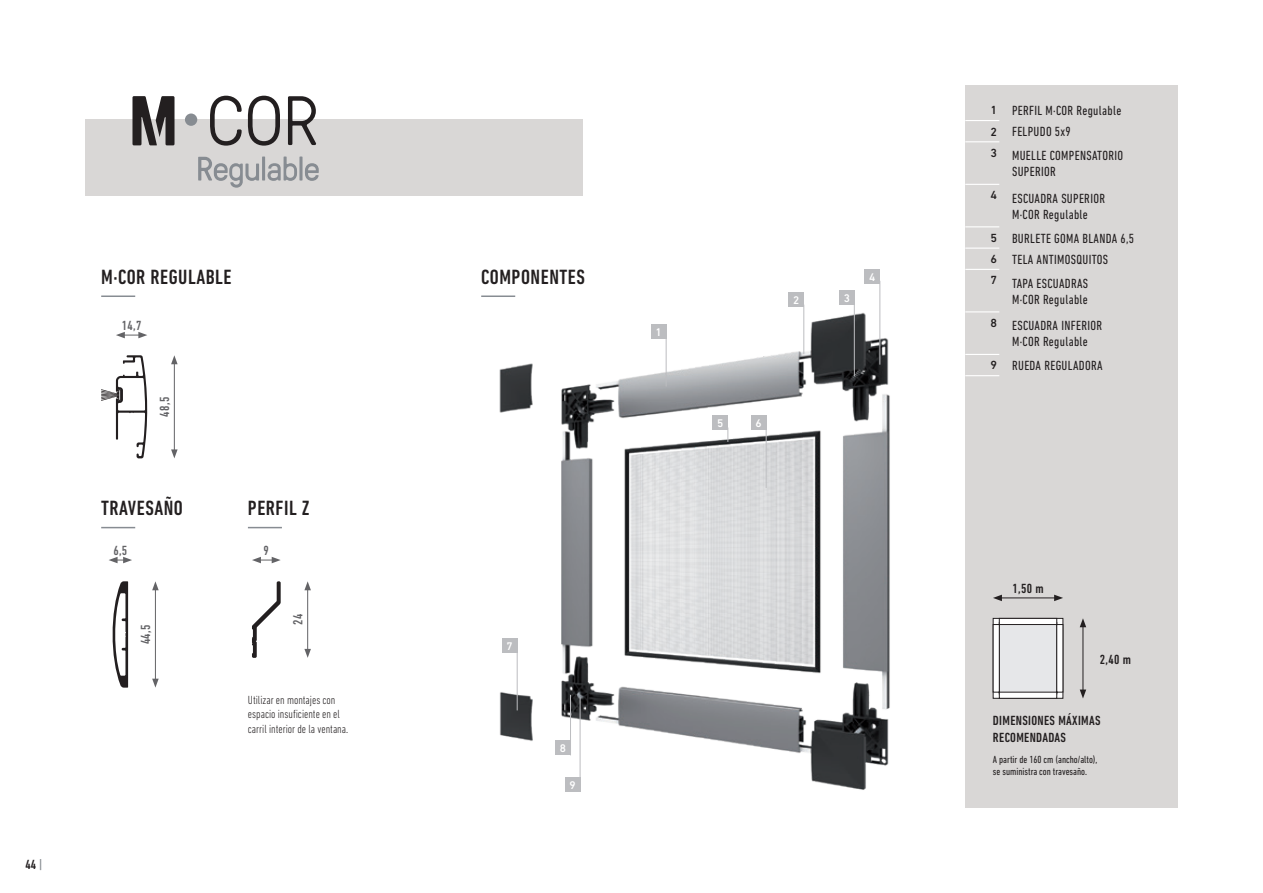
<style>
.page{position:relative;width:1263px;height:893px;background:#fff}
.page>*{position:absolute;margin:0;border:0;box-sizing:border-box;transform-origin:0 0}
.TITULOS_NOMBRES_ELEM{font:500 condensed 21px "DIN Next LT Pro";letter-spacing:.025em;color:#231f20}
.TEXTOS_EN_TABLAS{font:condensed 13.5px/16.2px "DIN Next LT Pro";letter-spacing:.025em;color:#231f20}
.DIMENSIONES_MAXIMAS{font:500 condensed 13.5px/16.2px "DIN Next LT Pro";letter-spacing:.025em;color:#231f20}
.DATOS_ELEMENTOS{font:500 condensed 13.5px "DIN Next LT Pro";letter-spacing:.025em;color:#636366}
.CUERPOS_DE_TEXTO{font:300 condensed 12px/14.4px "DIN Next LT Pro";color:#231f20}
.TITULARES_EN_TABLAS{font:500 12px "DIN Next LT Pro";color:#231f20}
.NUMEROS_COMPONENTES{font:500 11.25px "DIN Next LT Pro";color:#fff}
.t1{font:condensed 10.5px/12.6px "DIN Next LT Pro";color:#231f20}
.s1{color:#878c92}
</style>
<div class="page">
<div style="left:85px;top:119px;width:498px;height:77px;background:#d9d7d6"></div>
<img style="left:499px;top:308px;width:391px;height:482px">
<div style="left:651px;top:324px;width:15px;height:15px;background:#bcbdc0"></div>
<hr style="left:666px;top:336px;width:1px;height:51px;background:#bcbdc0">
<div style="left:712px;top:415px;width:16px;height:15px;background:#bcbdc0"></div>
<svg style="left:727px;top:430px;width:1px;height:12px"></svg>
<div style="left:751px;top:415px;width:15px;height:15px;background:#bcbdc0"></div>
<hr style="left:766px;top:427px;width:1px;height:61px;background:#bcbdc0">
<div style="left:788px;top:292px;width:16px;height:15px;background:#bcbdc0"></div>
<hr style="left:803px;top:305px;width:1px;height:49px;background:#bcbdc0">
<div style="left:839px;top:290px;width:16px;height:15px;background:#bcbdc0"></div>
<hr style="left:854px;top:302px;width:1px;height:74px;background:#bcbdc0">
<div style="left:864px;top:269px;width:16px;height:15px;background:#bcbdc0"></div>
<hr style="left:879px;top:281px;width:1px;height:84px;background:#bcbdc0">
<div style="left:502px;top:638px;width:16px;height:15px;background:#bcbdc0"></div>
<hr style="left:517px;top:650px;width:1px;height:60px;background:#bcbdc0">
<div style="left:555px;top:740px;width:16px;height:15px;background:#bcbdc0"></div>
<hr style="left:570px;top:695px;width:1px;height:60px;background:#bcbdc0">
<div style="left:565px;top:777px;width:15px;height:15px;background:#bcbdc0"></div>
<hr style="left:580px;top:697px;width:1px;height:95px;background:#bcbdc0">
<svg style="left:132px;top:96px;width:187px;height:92px"></svg>
<div style="left:965px;top:85px;width:213px;height:723px;background:#d9d7d6"></div>
<hr style="left:965px;top:120px;width:34px;height:1px;background:#fff">
<hr style="left:965px;top:141px;width:34px;height:1px;background:#fff">
<hr style="left:965px;top:184px;width:34px;height:1px;background:#fff">
<hr style="left:965px;top:226px;width:34px;height:1px;background:#fff">
<hr style="left:965px;top:248px;width:34px;height:1px;background:#fff">
<hr style="left:965px;top:269px;width:34px;height:1px;background:#fff">
<hr style="left:965px;top:311px;width:34px;height:1px;background:#fff">
<hr style="left:965px;top:354px;width:34px;height:1px;background:#fff">
<hr style="left:965px;top:375px;width:34px;height:1px;background:#fff">
<hr style="left:101px;top:295px;width:34px;height:2px;background:#878c92">
<hr style="left:101px;top:527px;width:34px;height:1px;background:#878c92">
<hr style="left:481px;top:295px;width:34px;height:2px;background:#878c92">
<svg style="left:101px;top:355px;width:47px;height:103px"></svg>
<svg style="left:116px;top:332px;width:31px;height:6px"></svg>
<hr style="left:174px;top:362px;width:1px;height:90px;background:#636366">
<svg style="left:171px;top:449px;width:7px;height:9px"></svg>
<svg style="left:171px;top:355px;width:7px;height:9px"></svg>
<svg style="left:112px;top:581px;width:16px;height:107px"></svg>
<svg style="left:109px;top:557px;width:23px;height:6px"></svg>
<hr style="left:155px;top:588px;width:1px;height:93px;background:#636366">
<svg style="left:152px;top:679px;width:7px;height:9px"></svg>
<svg style="left:152px;top:581px;width:7px;height:9px"></svg>
<hr style="left:248px;top:527px;width:34px;height:1px;background:#878c92">
<svg style="left:252px;top:581px;width:29px;height:77px"></svg>
<svg style="left:252px;top:557px;width:29px;height:6px"></svg>
<hr style="left:307px;top:588px;width:1px;height:63px;background:#636366">
<svg style="left:304px;top:649px;width:7px;height:9px"></svg>
<svg style="left:304px;top:581px;width:7px;height:9px"></svg>
<svg style="left:993px;top:618px;width:70px;height:81px;background:#d8d9da"></svg>
<hr style="left:999px;top:598px;width:57px;height:1px;background:#231f20">
<svg style="left:993px;top:595px;width:9px;height:6px"></svg>
<svg style="left:1054px;top:595px;width:9px;height:6px"></svg>
<hr style="left:1083px;top:625px;width:1px;height:67px;background:#231f20">
<svg style="left:1080px;top:618px;width:6px;height:9px"></svg>
<svg style="left:1080px;top:689px;width:6px;height:9px"></svg>
<p class="DIMENSIONES_MAXIMAS" style="left:25px;top:856px;width:19px">44 <span class="s1">|</span></p>
<p class="TITULOS_NOMBRES_ELEM" style="left:101px;top:265px;width:132px">M·COR REGULABLE</p>
<p class="DATOS_ELEMENTOS" style="left:122px;top:318px;width:21px">14,7</p>
<p class="DATOS_ELEMENTOS" style="left:157px;top:417px;width:21px;rotate:-90deg">48,5</p>
<p class="TITULOS_NOMBRES_ELEM" style="left:101px;top:496px;width:83px">TRAVESAÑO</p>
<p class="DATOS_ELEMENTOS" style="left:113px;top:543px;width:15px">6,5</p>
<p class="DATOS_ELEMENTOS" style="left:138px;top:644px;width:21px;rotate:-90deg">44,5</p>
<p class="TITULOS_NOMBRES_ELEM" style="left:248px;top:496px;width:63px">PERFIL Z</p>
<p class="DATOS_ELEMENTOS" style="left:264px;top:543px;width:7px">9</p>
<p class="DATOS_ELEMENTOS" style="left:290px;top:625px;width:13px;rotate:-90deg">24</p>
<p class="CUERPOS_DE_TEXTO" style="left:248px;top:692px;width:102px">Utilizar en montajes con espacio insuficiente en el carril interior de la ventana.</p>
<p class="TITULOS_NOMBRES_ELEM" style="left:481px;top:265px;width:105px">COMPONENTES</p>
<p class="NUMEROS_COMPONENTES" style="left:655px;top:326px;width:8px">1</p>
<p class="NUMEROS_COMPONENTES" style="left:793px;top:294px;width:8px">2</p>
<p class="NUMEROS_COMPONENTES" style="left:844px;top:291px;width:8px">3</p>
<p class="NUMEROS_COMPONENTES" style="left:869px;top:270px;width:8px">4</p>
<p class="NUMEROS_COMPONENTES" style="left:717px;top:417px;width:8px">5</p>
<p class="NUMEROS_COMPONENTES" style="left:755px;top:417px;width:8px">6</p>
<p class="NUMEROS_COMPONENTES" style="left:507px;top:639px;width:8px">7</p>
<p class="NUMEROS_COMPONENTES" style="left:560px;top:742px;width:8px">8</p>
<p class="NUMEROS_COMPONENTES" style="left:569px;top:779px;width:8px">9</p>
<p class="TITULARES_EN_TABLAS" style="left:990px;top:103px;width:8px">1</p>
<p class="TEXTOS_EN_TABLAS" style="left:1012px;top:102px;width:111px">PERFIL M·COR Regulable</p>
<p class="TITULARES_EN_TABLAS" style="left:990px;top:125px;width:8px">2</p>
<p class="TEXTOS_EN_TABLAS" style="left:1012px;top:123px;width:60px">FELPUDO 5x9</p>
<p class="TITULARES_EN_TABLAS" style="left:990px;top:146px;width:8px">3</p>
<p class="TEXTOS_EN_TABLAS" style="left:1012px;top:147px;width:113px">MUELLE COMPENSATORIO<br>SUPERIOR</p>
<p class="TITULARES_EN_TABLAS" style="left:990px;top:188px;width:8px">4</p>
<p class="TEXTOS_EN_TABLAS" style="left:1012px;top:190px;width:95px">ESCUADRA SUPERIOR<br>M·COR Regulable</p>
<p class="TITULARES_EN_TABLAS" style="left:990px;top:231px;width:8px">5</p>
<p class="TEXTOS_EN_TABLAS" style="left:1012px;top:230px;width:123px">BURLETE GOMA BLANDA 6,5</p>
<p class="TITULARES_EN_TABLAS" style="left:990px;top:252px;width:8px">6</p>
<p class="TEXTOS_EN_TABLAS" style="left:1012px;top:251px;width:98px">TELA ANTIMOSQUITOS</p>
<p class="TITULARES_EN_TABLAS" style="left:990px;top:273px;width:8px">7</p>
<p class="TEXTOS_EN_TABLAS" style="left:1012px;top:275px;width:78px">TAPA ESCUADRAS<br>M·COR Regulable</p>
<p class="TITULARES_EN_TABLAS" style="left:990px;top:316px;width:8px">8</p>
<p class="TEXTOS_EN_TABLAS" style="left:1012px;top:317px;width:92px">ESCUADRA INFERIOR<br>M·COR Regulable</p>
<p class="TITULARES_EN_TABLAS" style="left:990px;top:358px;width:8px">9</p>
<p class="TEXTOS_EN_TABLAS" style="left:1012px;top:357px;width:92px">RUEDA REGULADORA</p>
<p class="DIMENSIONES_MAXIMAS" style="left:1012px;top:580px;width:33px">1,50 m</p>
<p class="DIMENSIONES_MAXIMAS" style="left:1100px;top:652px;width:33px">2,40 m</p>
<p class="DIMENSIONES_MAXIMAS" style="left:993px;top:713px;width:109px">DIMENSIONES MÁXIMAS<br>RECOMENDADAS</p>
<p class="t1" style="left:993px;top:753px;width:106px">A partir de 160 cm (ancho/alto), se suministra con travesaño.</p>
</div>
